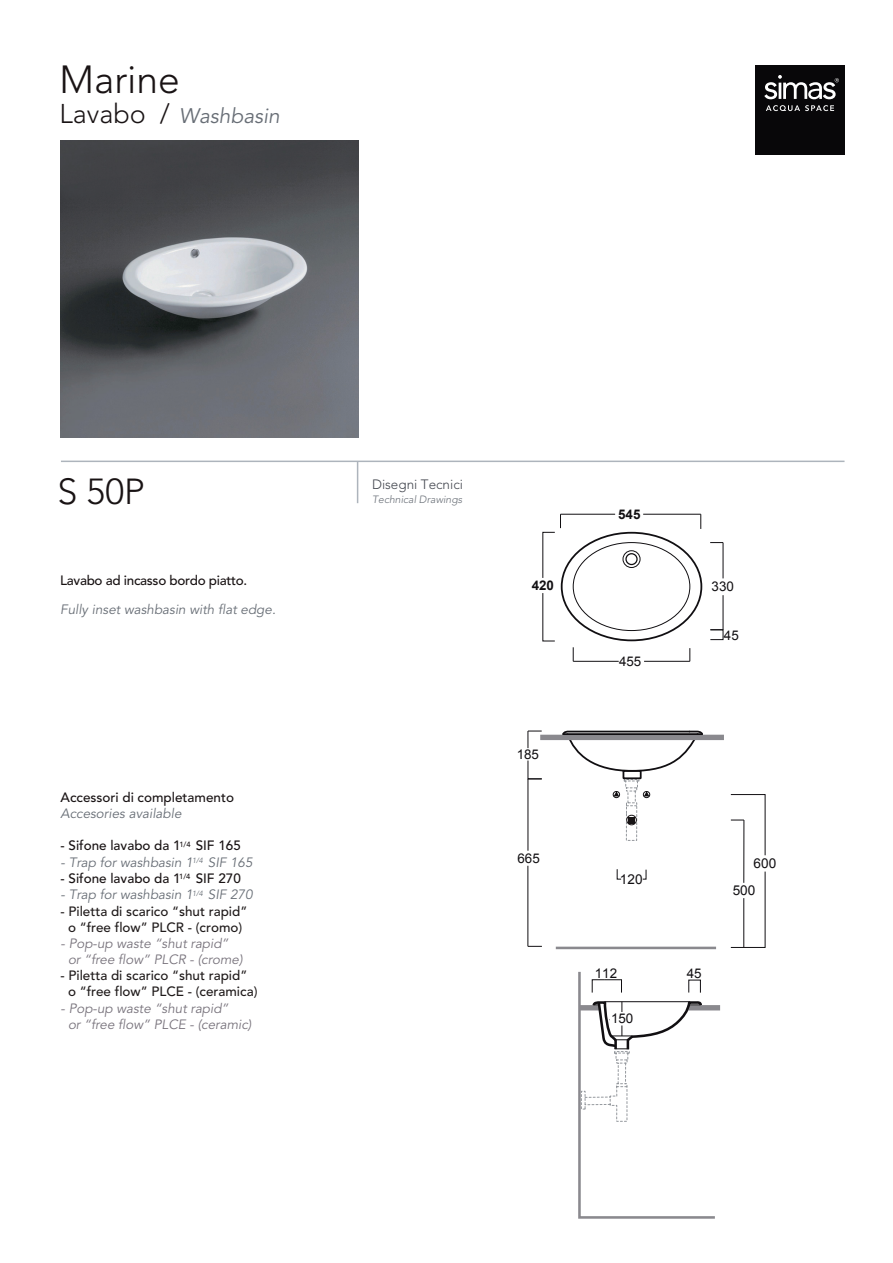
<style>
.page{position:relative;width:893px;height:1263px;background:#fff}
.page>*{position:absolute;margin:0;border:0;box-sizing:border-box;transform-origin:0 0}
.t1{font:300 39px "Avenir";color:#191314}
.t2{font:300 36px "Avenir";color:#191314}
.t3{font:italic 21px "Avenir";color:#686e76}
.t4{font:13.65px "Arial";color:#110f12}
.t5{font:500 13.5px/16.2px "Avenir";color:#201b1b;text-align:center}
.t6{font:italic 13.5px "Avenir";color:#686e76}
.t7{font:italic 13.5px/16.2px "Avenir";color:#78737c}
.t8{font:500 13.5px "Avenir";color:#191314}
.t9{font:500 13.5px "Avenir";letter-spacing:-.02em;color:#191314}
.t10{font:300 13.5px "Avenir";color:#42464e}
.t11{font:13.35px "Arial";color:#110f12}
.t12{font:700 13.35px "Arial";color:#110f12}
.t13{font:italic 300 10.5px "Avenir";color:#686e76}
.t14{font:500 7.5px "Avenir";color:#191314}
.t15{font:italic 7.5px "Avenir";color:#686e76}
.s1{font-weight:300;font-style:normal;font-size:27px;color:#191314}
</style>
<div class="page">
<hr style="left:61px;top:461px;width:783px;height:1px;background:#adb4bc">
<hr style="left:357px;top:461px;width:1px;height:42px;background:#adb4bc">
<div style="left:755px;top:66px;width:89px;height:89px;background:#080709"></div>
<svg style="left:764px;top:75px;width:75px;height:24px"></svg>
<svg style="left:766px;top:105px;width:68px;height:6px"></svg>
<img style="left:61px;top:140px;width:297px;height:298px">
<div style="left:687px;top:1005px;width:33px;height:5px;background:#8a898e"></div>
<svg style="left:617px;top:869px;width:5px;height:11px"></svg>
<svg style="left:642px;top:869px;width:4px;height:11px"></svg>
<svg style="left:730px;top:794px;width:35px;height:154px"></svg>
<div style="left:623px;top:550px;width:17px;height:18px;border:1px solid #110f12;border-radius:50%"></div>
<div style="left:625px;top:553px;width:13px;height:12px;border:1px solid #110f12;border-radius:50%"></div>
<svg style="left:573px;top:647px;width:1px;height:14px"></svg>
<hr style="left:573px;top:661px;width:46px;height:1px;background:#110f12">
<svg style="left:689px;top:648px;width:1px;height:13px"></svg>
<hr style="left:644px;top:661px;width:46px;height:1px;background:#110f12">
<div style="left:561px;top:532px;width:141px;height:109px;border:2px solid #110f12;border-radius:50%"></div>
<hr style="left:556px;top:947px;width:160px;height:2px;background:#8a898e">
<div style="left:540px;top:735px;width:184px;height:5px;background:#8a898e"></div>
<svg style="left:561px;top:730px;width:143px;height:111px"></svg>
<svg style="left:542px;top:593px;width:13px;height:49px"></svg>
<svg style="left:710px;top:542px;width:13px;height:1px"></svg>
<hr style="left:723px;top:543px;width:1px;height:35px;background:#110f12">
<hr style="left:723px;top:595px;width:1px;height:35px;background:#110f12">
<svg style="left:542px;top:515px;width:19px;height:63px"></svg>
<hr style="left:560px;top:514px;width:55px;height:1px;background:#110f12">
<svg style="left:700px;top:515px;width:1px;height:14px"></svg>
<hr style="left:643px;top:514px;width:58px;height:1px;background:#110f12">
<div style="left:710px;top:630px;width:13px;height:10px;border:1px solid #110f12"></div>
<svg style="left:578px;top:971px;width:139px;height:248px"></svg>
<svg style="left:528px;top:731px;width:14px;height:17px"></svg>
<svg style="left:527px;top:760px;width:15px;height:20px"></svg>
<hr style="left:528px;top:866px;width:1px;height:80px;background:#110f12">
<svg style="left:528px;top:946px;width:14px;height:1px"></svg>
<hr style="left:528px;top:779px;width:1px;height:72px;background:#110f12">
<h1 class="t1" style="left:60px;top:63px;width:122px">Marine</h1>
<h3 class="t3" style="left:60px;top:107px;width:222px"><span class="s1">Lavabo /</span> Washbasin</h3>
<h2 class="t2" style="left:57px;top:477px;width:89px">S 50P</h2>
<p class="t9" style="left:60px;top:575px;width:189px">Lavabo ad incasso bordo piatto.</p>
<p class="t6" style="left:60px;top:604px;width:217px">Fully inset washbasin with flat edge.</p>
<p class="t8" style="left:61px;top:792px;width:175px">Accessori di completamento</p>
<p class="t6" style="left:61px;top:808px;width:123px">Accesories available</p>
<p class="t8" style="left:61px;top:840px;width:182px">- Sifone lavabo da 1 SIF 165</p>
<p class="t6" style="left:61px;top:856px;width:194px">- Trap for washbasin 1 SIF 165</p>
<p class="t8" style="left:61px;top:873px;width:182px">- Sifone lavabo da 1 SIF 270</p>
<p class="t6" style="left:61px;top:889px;width:194px">- Trap for washbasin 1 SIF 270</p>
<p class="t14" style="left:179px;top:841px;width:13px">1/4</p>
<p class="t15" style="left:192px;top:858px;width:13px">1/4</p>
<p class="t14" style="left:179px;top:874px;width:13px">1/4</p>
<p class="t15" style="left:192px;top:890px;width:13px">1/4</p>
<p class="t5" style="left:61px;top:904px;width:188px">- Piletta di scarico “shut rapid” o “free flow” PLCR - (cromo)</p>
<p class="t7" style="left:68px;top:937px;width:176px;text-indent:-7px">- Pop-up waste “shut rapid” or “free flow” PLCR - (crome)</p>
<p class="t5" style="left:68px;top:969px;width:191px;text-align:left;text-indent:-7px">- Piletta di scarico “shut rapid” o “free flow” PLCE - (ceramica)</p>
<p class="t7" style="left:68px;top:1001px;width:185px;text-indent:-7px">- Pop-up waste “shut rapid”<br>or “free flow” PLCE - (ceramic)</p>
<p class="t10" style="left:372px;top:478px;width:93px">Disegni Tecnici</p>
<p class="t13" style="left:372px;top:495px;width:92px">Technical Drawings</p>
<p class="t12" style="left:618px;top:507px;width:24px">545</p>
<p class="t12" style="left:532px;top:578px;width:24px">420</p>
<p class="t11" style="left:711px;top:579px;width:24px">330</p>
<p class="t11" style="left:517px;top:747px;width:24px">185</p>
<p class="t11" style="left:517px;top:850px;width:24px">665</p>
<p class="t11" style="left:619px;top:654px;width:24px">455</p>
<p class="t11" style="left:724px;top:628px;width:16px">45</p>
<p class="t4" style="left:620px;top:872px;width:24px">120</p>
<p class="t11" style="left:595px;top:966px;width:24px">112</p>
<p class="t11" style="left:687px;top:966px;width:16px">45</p>
<p class="t11" style="left:611px;top:1011px;width:24px">150</p>
<p class="t4" style="left:754px;top:856px;width:24px">600</p>
<p class="t4" style="left:733px;top:882px;width:24px">500</p>
</div>
